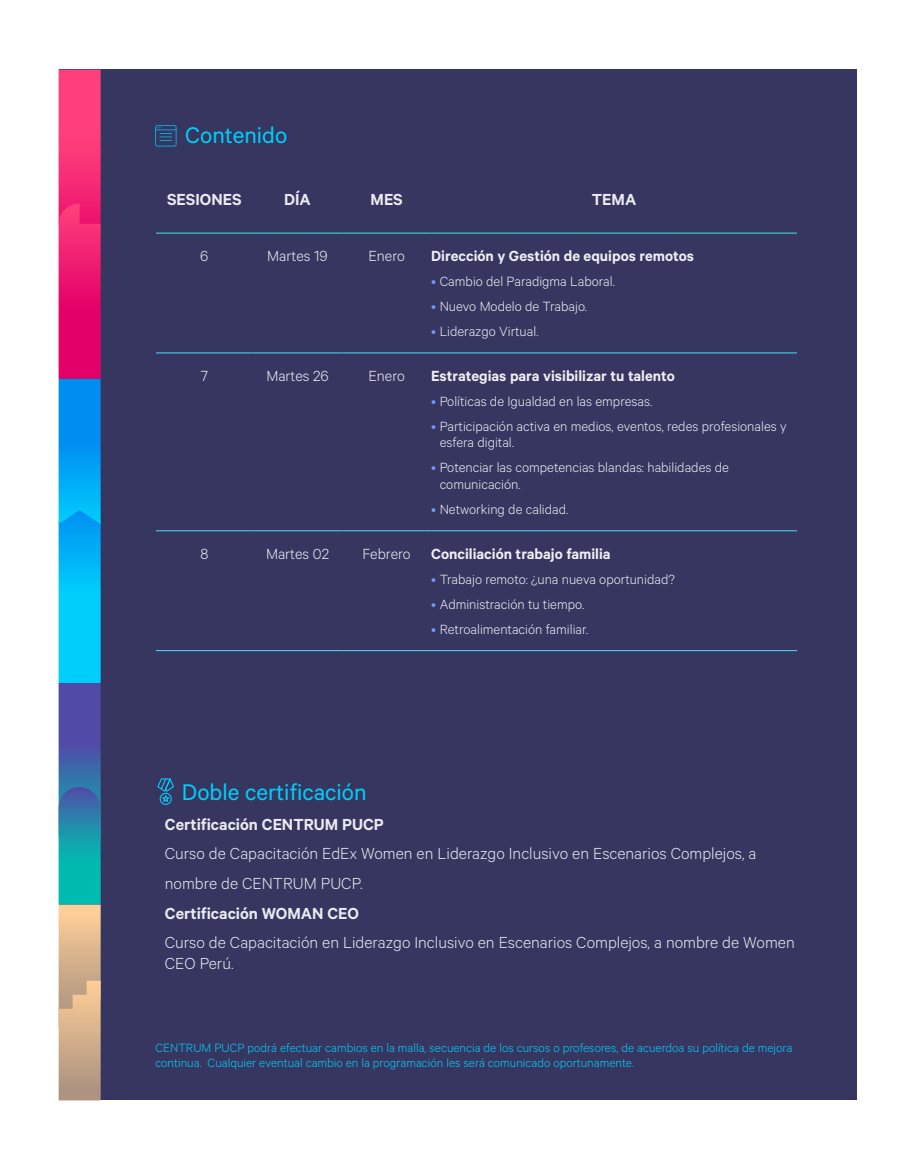
<style>
.page{position:relative;width:915px;height:1170px;background:#fff}
.page>*{position:absolute;margin:0;border:0;box-sizing:border-box;transform-origin:0 0}
.t1{font:25.5px "Calibre";color:#00cffa}
.t2{font:300 18px/29.5px "Calibre";color:#e8ebef}
.t3{font:600 18px "Calibre";color:#e8ebef}
.t4{font:600 16.5px "Calibre";color:#eef0f4}
.t5{font:300 16.5px "Calibre";color:#eef0f4}
.t6{font:300 15px/16.5px "Calibre";color:#eef0f4}
.t7{font:300 13.5px/15px "Calibre";color:#00cffa}
.s1{color:#7595fb}
.s2{font-weight:300}
</style>
<div class="page">
<div style="left:59px;top:70px;width:797px;height:1030px;background:#363660"></div>
<svg style="left:59px;top:70px;width:42px;height:1030px;background:#7b7aaa"></svg>
<svg style="left:155px;top:125px;width:21px;height:21px"></svg>
<svg style="left:157px;top:778px;width:17px;height:26px"></svg>
<hr style="left:156px;top:352px;width:97px;height:1px;background:#4cddfc">
<hr style="left:253px;top:352px;width:89px;height:1px;background:#4cddfc">
<hr style="left:342px;top:352px;width:89px;height:1px;background:#4cddfc">
<hr style="left:431px;top:352px;width:365px;height:1px;background:#4cddfc">
<hr style="left:156px;top:530px;width:97px;height:1px;background:#4cddfc">
<hr style="left:253px;top:530px;width:89px;height:1px;background:#4cddfc">
<hr style="left:342px;top:530px;width:89px;height:1px;background:#4cddfc">
<hr style="left:431px;top:530px;width:365px;height:1px;background:#4cddfc">
<hr style="left:156px;top:650px;width:97px;height:1px;background:#4cddfc">
<hr style="left:253px;top:650px;width:89px;height:1px;background:#4cddfc">
<hr style="left:342px;top:650px;width:89px;height:1px;background:#4cddfc">
<hr style="left:431px;top:650px;width:365px;height:1px;background:#4cddfc">
<hr style="left:156px;top:233px;width:97px;height:1px;background:#4cddfc">
<hr style="left:253px;top:233px;width:89px;height:1px;background:#4cddfc">
<hr style="left:342px;top:233px;width:89px;height:1px;background:#4cddfc">
<hr style="left:431px;top:233px;width:365px;height:1px;background:#4cddfc">
<h1 class="t1" style="left:185px;top:121px;width:104px">Contenido</h1>
<p class="t3" style="left:167px;top:189px;width:76px">SESIONES</p>
<p class="t3" style="left:284px;top:189px;width:28px">DÍA</p>
<p class="t3" style="left:370px;top:189px;width:34px">MES</p>
<p class="t3" style="left:591px;top:189px;width:46px">TEMA</p>
<p class="t5" style="left:200px;top:246px;width:10px">6</p>
<p class="t5" style="left:267px;top:246px;width:62px">Martes 19</p>
<p class="t5" style="left:368px;top:246px;width:38px">Enero</p>
<p class="t4" style="left:431px;top:246px;width:264px">Dirección y Gestión de equipos remotos</p>
<p class="t6" style="left:431px;top:272px;width:185px"><span class="s1">•</span> Cambio del Paradigma Laboral.</p>
<p class="t6" style="left:431px;top:297px;width:157px"><span class="s1">•</span> Nuevo Modelo de Trabajo.</p>
<p class="t6" style="left:431px;top:322px;width:109px"><span class="s1">•</span> Liderazgo Virtual.</p>
<p class="t5" style="left:201px;top:366px;width:9px">7</p>
<p class="t5" style="left:266px;top:366px;width:64px">Martes 26</p>
<p class="t5" style="left:368px;top:366px;width:38px">Enero</p>
<p class="t4" style="left:431px;top:366px;width:245px">Estrategias para visibilizar tu talento</p>
<p class="t6" style="left:431px;top:392px;width:222px"><span class="s1">•</span> Políticas de Igualdad en las empresas.</p>
<p class="t6" style="left:439px;top:417px;width:348px;text-indent:-9px"><span class="s1">•</span> Participación activa en medios, eventos, redes profesionales y esfera digital.</p>
<p class="t6" style="left:439px;top:458px;width:291px;text-indent:-9px"><span class="s1">•</span> Potenciar las competencias blandas: habilidades de comunicación.</p>
<p class="t6" style="left:431px;top:500px;width:138px"><span class="s1">•</span> Networking de calidad.</p>
<p class="t5" style="left:200px;top:543px;width:9px">8</p>
<p class="t5" style="left:266px;top:543px;width:64px">Martes 02</p>
<p class="t4" style="left:362px;top:543px;width:249px"><span class="s2">Febrero</span> Conciliación trabajo familia</p>
<p class="t6" style="left:431px;top:570px;width:245px"><span class="s1">•</span> Trabajo remoto: ¿una nueva oportunidad?</p>
<p class="t6" style="left:431px;top:595px;width:154px"><span class="s1">•</span> Administración tu tiempo.</p>
<p class="t6" style="left:431px;top:620px;width:159px"><span class="s1">•</span> Retroalimentación familiar.</p>
<h1 class="t1" style="left:182px;top:776px;width:186px">Doble certificación</h1>
<p class="t3" style="left:165px;top:813px;width:220px">Certificación CENTRUM PUCP</p>
<p class="t2" style="left:165px;top:838px;width:593px">Curso de Capacitación EdEx Women en Liderazgo Inclusivo en Escenarios Complejos, a nombre de CENTRUM PUCP.</p>
<p class="t3" style="left:165px;top:902px;width:196px">Certificación WOMAN CEO</p>
<p class="t2" style="left:165px;top:931px;width:631px;line-height:21px">Curso de Capacitación en Liderazgo Inclusivo en Escenarios Complejos, a nombre de Women<br>CEO Perú.</p>
<p class="t7" style="left:155px;top:1039px;width:638px">CENTRUM PUCP podrá efectuar cambios en la malla, secuencia de los cursos o profesores, de acuerdoa su política de mejora continua. Cualquier eventual cambio en la programación les será comunicado oportunamente.</p>
</div>
